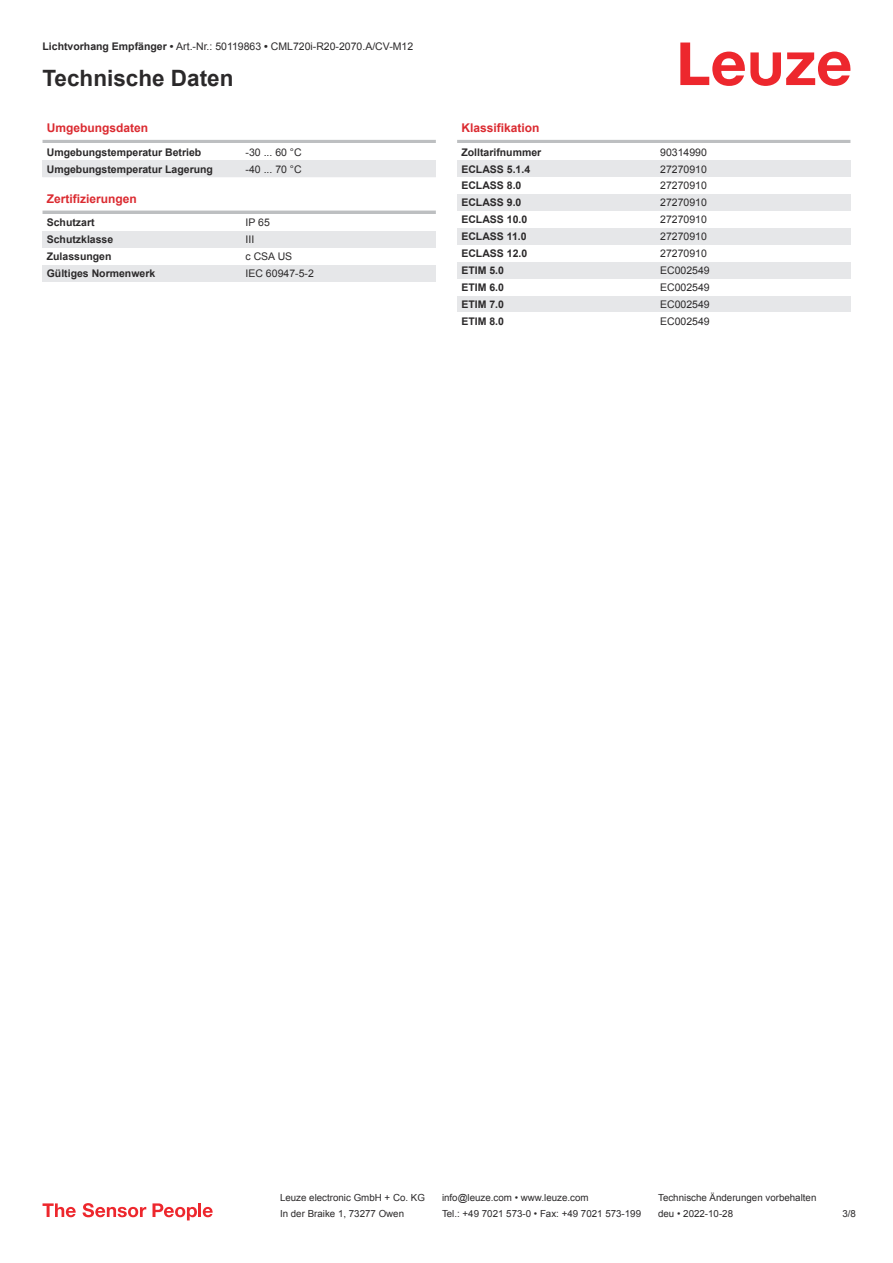
<style>
.page{position:relative;width:893px;height:1263px;background:#fff}
.page>*{position:absolute;margin:0;border:0;box-sizing:border-box;transform-origin:0 0}
.t1{font:700 22.5px "Arial";color:#2b292a}
.t2{font:700 12px "Arial";color:#db2a30}
.t3{font:700 10.5px "Arial";color:#2b292a}
.t4{font:10.5px "Arial";color:#2b292a}
.t5{font:9.75px "Arial";color:#2b292a}
.s1{font-weight:700}
</style>
<div class="page">
<svg style="left:680px;top:43px;width:170px;height:43px"></svg>
<hr style="left:43px;top:140px;width:393px;height:3px;background:#bdbfc1">
<div style="left:43px;top:160px;width:199px;height:17px;background:#e6e7e9"></div>
<div style="left:242px;top:160px;width:194px;height:17px;background:#e6e7e9"></div>
<hr style="left:43px;top:211px;width:393px;height:3px;background:#bdbfc1">
<div style="left:43px;top:231px;width:199px;height:17px;background:#e6e7e9"></div>
<div style="left:242px;top:231px;width:194px;height:17px;background:#e6e7e9"></div>
<div style="left:43px;top:265px;width:199px;height:17px;background:#e6e7e9"></div>
<div style="left:242px;top:265px;width:194px;height:17px;background:#e6e7e9"></div>
<hr style="left:457px;top:140px;width:393px;height:3px;background:#bdbfc1">
<div style="left:457px;top:160px;width:200px;height:17px;background:#e6e7e9"></div>
<div style="left:657px;top:160px;width:193px;height:17px;background:#e6e7e9"></div>
<div style="left:457px;top:194px;width:200px;height:17px;background:#e6e7e9"></div>
<div style="left:657px;top:194px;width:193px;height:17px;background:#e6e7e9"></div>
<div style="left:457px;top:228px;width:200px;height:17px;background:#e6e7e9"></div>
<div style="left:657px;top:228px;width:193px;height:17px;background:#e6e7e9"></div>
<div style="left:457px;top:262px;width:200px;height:17px;background:#e6e7e9"></div>
<div style="left:657px;top:262px;width:193px;height:17px;background:#e6e7e9"></div>
<div style="left:457px;top:296px;width:200px;height:16px;background:#e6e7e9"></div>
<div style="left:657px;top:296px;width:193px;height:16px;background:#e6e7e9"></div>
<svg style="left:43px;top:1203px;width:33px;height:14px"></svg>
<svg style="left:83px;top:1203px;width:63px;height:14px"></svg>
<svg style="left:153px;top:1203px;width:44px;height:17px"></svg>
<hr style="left:198px;top:1203px;width:3px;height:14px;background:#ed272d">
<svg style="left:203px;top:1207px;width:10px;height:10px"></svg>
<p class="t4" style="left:43px;top:43px;width:372px"><span class="s1">Lichtvorhang Empfänger •</span> Art.-Nr.: 50119863 <span class="s1">•</span> CML720i-R20-2070.A/CV-M12</p>
<h1 class="t1" style="left:43px;top:70px;width:192px">Technische Daten</h1>
<p class="t2" style="left:47px;top:123px;width:103px">Umgebungsdaten</p>
<p class="t3" style="left:47px;top:148px;width:156px">Umgebungstemperatur Betrieb</p>
<p class="t4" style="left:246px;top:148px;width:58px">-30 ... 60 °C</p>
<p class="t3" style="left:47px;top:165px;width:168px">Umgebungstemperatur Lagerung</p>
<p class="t4" style="left:246px;top:165px;width:58px">-40 ... 70 °C</p>
<p class="t2" style="left:47px;top:194px;width:92px">Zertifizierungen</p>
<p class="t3" style="left:47px;top:219px;width:49px">Schutzart</p>
<p class="t4" style="left:246px;top:219px;width:26px">IP 65</p>
<p class="t3" style="left:47px;top:236px;width:68px">Schutzklasse</p>
<p class="t4" style="left:246px;top:236px;width:10px">III</p>
<p class="t3" style="left:47px;top:252px;width:66px">Zulassungen</p>
<p class="t4" style="left:246px;top:252px;width:48px">c CSA US</p>
<p class="t3" style="left:47px;top:269px;width:110px">Gültiges Normenwerk</p>
<p class="t4" style="left:246px;top:269px;width:70px">IEC 60947-5-2</p>
<p class="t2" style="left:461px;top:123px;width:80px">Klassifikation</p>
<p class="t3" style="left:461px;top:148px;width:81px">Zolltarifnummer</p>
<p class="t4" style="left:660px;top:148px;width:48px">90314990</p>
<p class="t3" style="left:461px;top:165px;width:70px">ECLASS 5.1.4</p>
<p class="t4" style="left:660px;top:165px;width:48px">27270910</p>
<p class="t3" style="left:461px;top:182px;width:62px">ECLASS 8.0</p>
<p class="t4" style="left:660px;top:182px;width:48px">27270910</p>
<p class="t3" style="left:461px;top:199px;width:62px">ECLASS 9.0</p>
<p class="t4" style="left:660px;top:199px;width:48px">27270910</p>
<p class="t3" style="left:461px;top:216px;width:67px">ECLASS 10.0</p>
<p class="t4" style="left:660px;top:216px;width:48px">27270910</p>
<p class="t3" style="left:461px;top:233px;width:67px">ECLASS 11.0</p>
<p class="t4" style="left:660px;top:232px;width:48px">27270910</p>
<p class="t3" style="left:461px;top:249px;width:67px">ECLASS 12.0</p>
<p class="t4" style="left:660px;top:249px;width:48px">27270910</p>
<p class="t3" style="left:461px;top:266px;width:44px">ETIM 5.0</p>
<p class="t4" style="left:660px;top:266px;width:51px">EC002549</p>
<p class="t3" style="left:461px;top:283px;width:44px">ETIM 6.0</p>
<p class="t4" style="left:660px;top:283px;width:51px">EC002549</p>
<p class="t3" style="left:461px;top:300px;width:44px">ETIM 7.0</p>
<p class="t4" style="left:660px;top:300px;width:51px">EC002549</p>
<p class="t3" style="left:461px;top:317px;width:44px">ETIM 8.0</p>
<p class="t4" style="left:660px;top:317px;width:51px">EC002549</p>
<p class="t5" style="left:280px;top:1194px;width:146px">Leuze electronic GmbH + Co. KG</p>
<p class="t5" style="left:442px;top:1194px;width:148px">info@leuze.com • www.leuze.com</p>
<p class="t5" style="left:658px;top:1194px;width:160px">Technische Änderungen vorbehalten</p>
<p class="t5" style="left:280px;top:1210px;width:126px">In der Braike 1, 73277 Owen</p>
<p class="t5" style="left:442px;top:1210px;width:201px">Tel.: +49 7021 573-0 • Fax: +49 7021 573-199</p>
<p class="t5" style="left:658px;top:1210px;width:76px">deu • 2022-10-28</p>
<p class="t5" style="left:842px;top:1210px;width:15px">3 /8</p>
</div>
